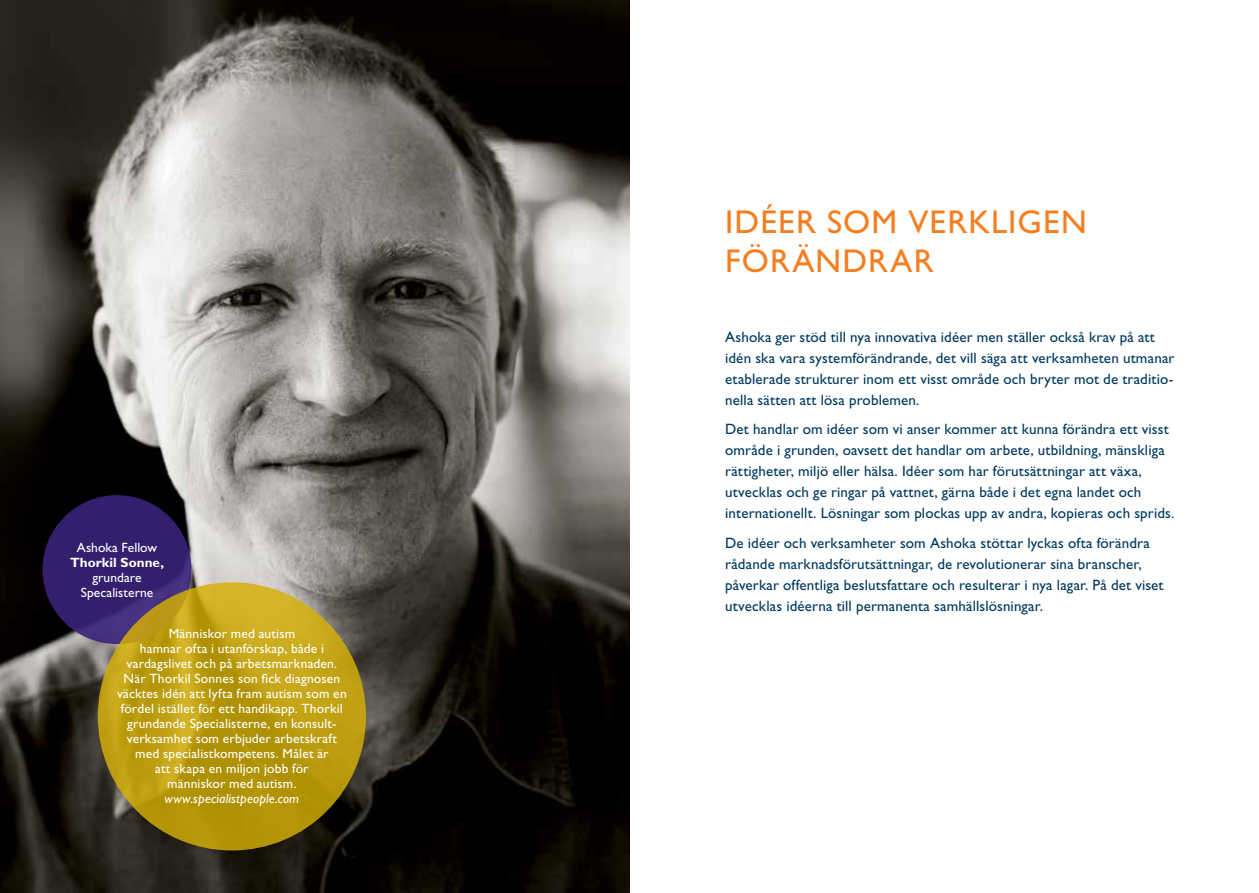
<style>
.page{position:relative;width:1259px;height:893px;background:#fff}
.page>*{position:absolute;margin:0;border:0;box-sizing:border-box;transform-origin:0 0}
.t1{font:33px/39px "Gill Sans Std";letter-spacing:.035em;color:#f57e20}
.t2{font:15px/21px "Gill Sans Std";letter-spacing:.01em;color:#003a5f}
.t3{font:13.5px/15px "Gill Sans Std";letter-spacing:.015em;color:#fff;text-align:center}
.t4{font:italic 13.5px "Gill Sans Std";letter-spacing:.015em;color:#fff}
.t5{font:700 13.5px "Gill Sans Std";letter-spacing:.005em;color:#fff}
</style>
<div class="page">
<img style="left:0;top:0;width:629px;height:893px">
<div style="left:43px;top:495px;width:148px;height:149px;background:linear-gradient(to bottom,#2f1a6a,#412a79);border-radius:50%"></div>
<svg style="left:98px;top:582px;width:268px;height:268px;background:#bc9e10"></svg>
<p class="t3" style="left:77px;top:540px;width:82px">Ashoka Fellow</p>
<p class="t5" style="left:70px;top:554px;width:95px">Thorkil Sonne,</p>
<p class="t3" style="left:81px;top:570px;width:74px">grundare<br>Specalisterne</p>
<p class="t3" style="left:117px;top:626px;width:231px">Människor med autism<br>hamnar ofta i utanförskap, både i vardagslivet och på arbetsmarknaden.<br>När Thorkil Sonnes son fick diagnosen väcktes idén att lyfta fram autism som en fördel istället för ett handikapp. Thorkil grundande Specialisterne, en konsult&shy;verksamhet som erbjuder arbetskraft med specialistkompetens. Målet är<br>att skapa en miljon jobb för<br>människor med autism.</p>
<p class="t4" style="left:164px;top:790px;width:136px">www.specialistpeople.com</p>
<h1 class="t1" style="left:725px;top:203px;width:363px">IDÉER SOM VERKLIGEN<br>FÖRÄNDRAR</h1>
<p class="t2" style="left:725px;top:326px;width:451px">Ashoka ger stöd till nya innovativa idéer men ställer också krav på att idén ska vara systemförändrande, det vill säga att verksamheten utmanar etablerade strukturer inom ett visst område och bryter mot de traditio&shy;nella sätten att lösa problemen.</p>
<p class="t2" style="left:725px;top:419px;width:451px">Det handlar om idéer som vi anser kommer att kunna förändra ett visst område i grunden, oavsett det handlar om arbete, utbildning, mänskliga rättigheter, miljö eller hälsa. Idéer som har förutsättningar att växa, utvecklas och ge ringar på vattnet, gärna både i det egna landet och internationellt. Lösningar som plockas upp av andra, kopieras och sprids.</p>
<p class="t2" style="left:725px;top:532px;width:440px">De idéer och verksamheter som Ashoka stöttar lyckas ofta förändra rådande marknadsförutsättningar, de revolutionerar sina branscher, påverkar offentliga beslutsfattare och resulterar i nya lagar. På det viset utvecklas idéerna till permanenta samhällslösningar.</p>
</div>
